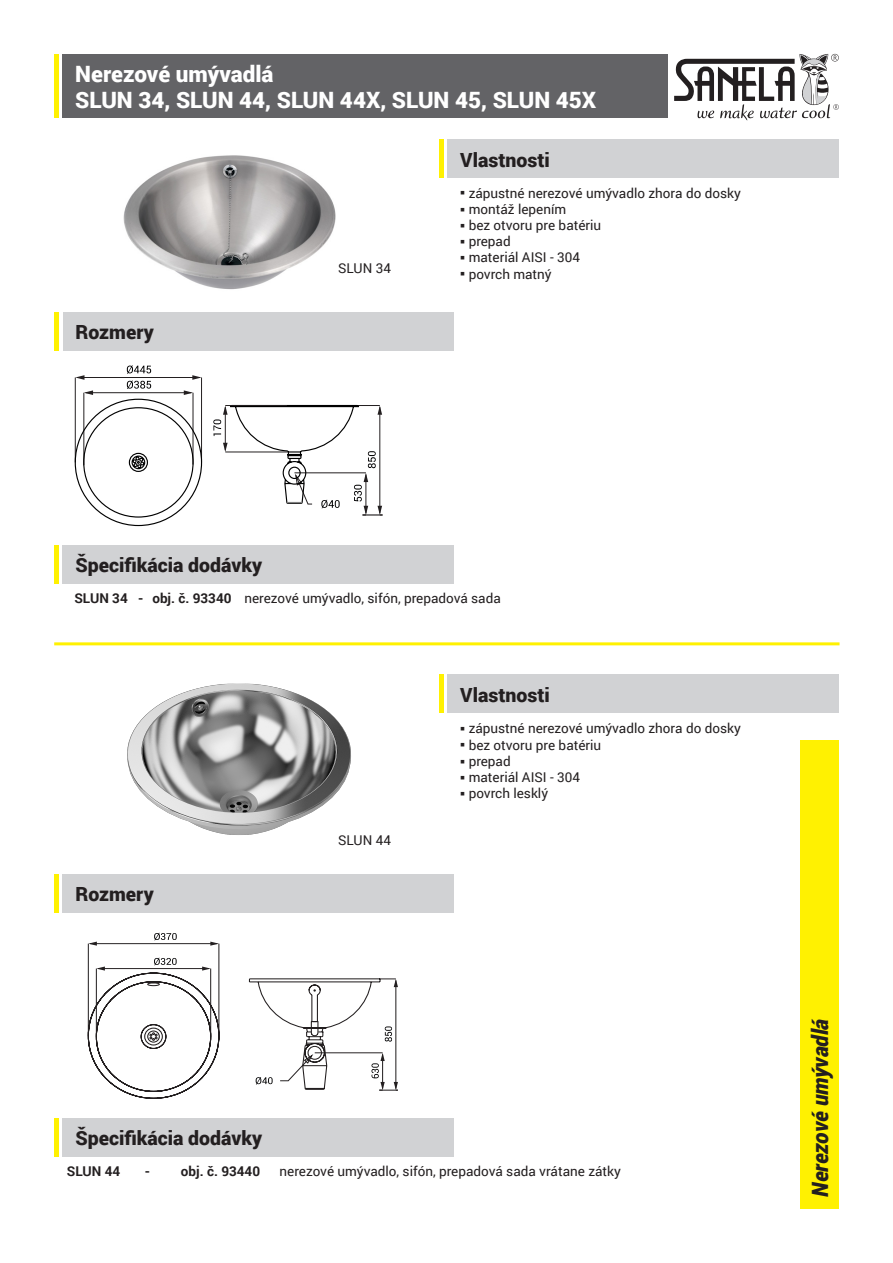
<style>
.page{position:relative;width:893px;height:1263px;background:#fff}
.page>*{position:absolute;margin:0;border:0;box-sizing:border-box;transform-origin:0 0}
.t1{font:900 22.5px "Roboto";color:#fff}
.t2{font:italic 900 22.5px "Roboto";letter-spacing:-.005em;color:#231f20;scale:.95 1}
.t3{font:900 19.5px "Roboto";color:#231f20}
.t4{font:13.5px "Roboto";color:#231f20}
.t5{font:700 13.5px "Roboto";color:#231f20}
.s1{font-weight:700}
</style>
<div class="page">
<div style="left:63px;top:54px;width:605px;height:64px;background:#636366"></div>
<div style="left:63px;top:1118px;width:391px;height:38px;background:#d1d2d4"></div>
<div style="left:800px;top:740px;width:38px;height:469px;background:#fff101"></div>
<hr style="left:54px;top:54px;width:4px;height:64px;background:#fff101">
<hr style="left:54px;top:1118px;width:4px;height:38px;background:#fff101">
<div style="left:63px;top:874px;width:391px;height:39px;background:#d1d2d4"></div>
<hr style="left:54px;top:874px;width:4px;height:39px;background:#fff101">
<div style="left:448px;top:675px;width:391px;height:38px;background:#d1d2d4"></div>
<hr style="left:439px;top:675px;width:4px;height:38px;background:#fff101">
<div style="left:63px;top:545px;width:391px;height:38px;background:#d1d2d4"></div>
<hr style="left:54px;top:545px;width:4px;height:38px;background:#fff101">
<div style="left:63px;top:312px;width:391px;height:38px;background:#d1d2d4"></div>
<div style="left:54px;top:312px;width:5px;height:38px;background:#fff101"></div>
<div style="left:448px;top:139px;width:391px;height:38px;background:#d1d2d4"></div>
<hr style="left:439px;top:139px;width:4px;height:38px;background:#fff101">
<img style="left:123px;top:155px;width:213px;height:135px">
<svg style="left:74px;top:365px;width:309px;height:161px"></svg>
<hr style="left:54px;top:642px;width:785px;height:3px;background:#fff101">
<svg style="left:674px;top:54px;width:165px;height:66px"></svg>
<hr style="left:219px;top:944px;width:1px;height:92px;background:#231f20">
<hr style="left:88px;top:944px;width:1px;height:92px;background:#231f20">
<hr style="left:90px;top:943px;width:127px;height:1px;background:#231f20">
<svg style="left:88px;top:941px;width:9px;height:5px"></svg>
<svg style="left:210px;top:941px;width:9px;height:5px"></svg>
<svg style="left:154px;top:933px;width:23px;height:7px"></svg>
<svg style="left:87px;top:958px;width:311px;height:141px"></svg>
<img style="left:127px;top:683px;width:224px;height:152px">
<p class="t1" style="left:75px;top:58px;width:200px">Nerezové umývadlá</p>
<p class="t1" style="left:75px;top:84px;width:522px">SLUN 34, SLUN 44, SLUN 44X, SLUN 45, SLUN 45X</p>
<p class="t3" style="left:76px;top:318px;width:80px">Rozmery</p>
<p class="t4" style="left:338px;top:259px;width:54px">SLUN 34</p>
<p class="t3" style="left:460px;top:146px;width:91px">Vlastnosti</p>
<p class="t4" style="left:460px;top:183px;width:282px">○ zápustné nerezové umývadlo zhora do dosky</p>
<p class="t4" style="left:460px;top:199px;width:107px">○ montáž lepením</p>
<p class="t4" style="left:460px;top:216px;width:142px">○ bez otvoru pre batériu</p>
<p class="t4" style="left:460px;top:232px;width:52px">○ prepad</p>
<p class="t4" style="left:460px;top:248px;width:121px">○ materiál AISI - 304</p>
<p class="t4" style="left:460px;top:264px;width:93px">○ povrch matný</p>
<p class="t3" style="left:75px;top:551px;width:188px">Špecifikácia dodávky</p>
<p class="t4" style="left:74px;top:588px;width:428px"><span class="s1">SLUN 34 - obj. č. 93340</span> nerezové umývadlo, sifón, prepadová sada</p>
<p class="t3" style="left:75px;top:881px;width:80px">Rozmery</p>
<p class="t4" style="left:338px;top:831px;width:54px">SLUN 44</p>
<p class="t3" style="left:460px;top:682px;width:91px">Vlastnosti</p>
<p class="t4" style="left:460px;top:719px;width:282px">○ zápustné nerezové umývadlo zhora do dosky</p>
<p class="t4" style="left:460px;top:735px;width:142px">○ bez otvoru pre batériu</p>
<p class="t4" style="left:460px;top:751px;width:52px">○ prepad</p>
<p class="t4" style="left:460px;top:768px;width:121px">○ materiál AISI - 304</p>
<p class="t4" style="left:460px;top:784px;width:89px">○ povrch lesklý</p>
<p class="t3" style="left:75px;top:1124px;width:188px">Špecifikácia dodávky</p>
<p class="t5" style="left:67px;top:1161px;width:55px">SLUN 44</p>
<p class="t5" style="left:145px;top:1161px;width:117px">- obj. č. 93440</p>
<p class="t4" style="left:280px;top:1161px;width:343px">nerezové umývadlo, sifón, prepadová sada vrátane zátky</p>
<p class="t2" style="left:804px;top:1196px;width:189px;rotate:-90deg">Nerezové umývadlá</p>
</div>
